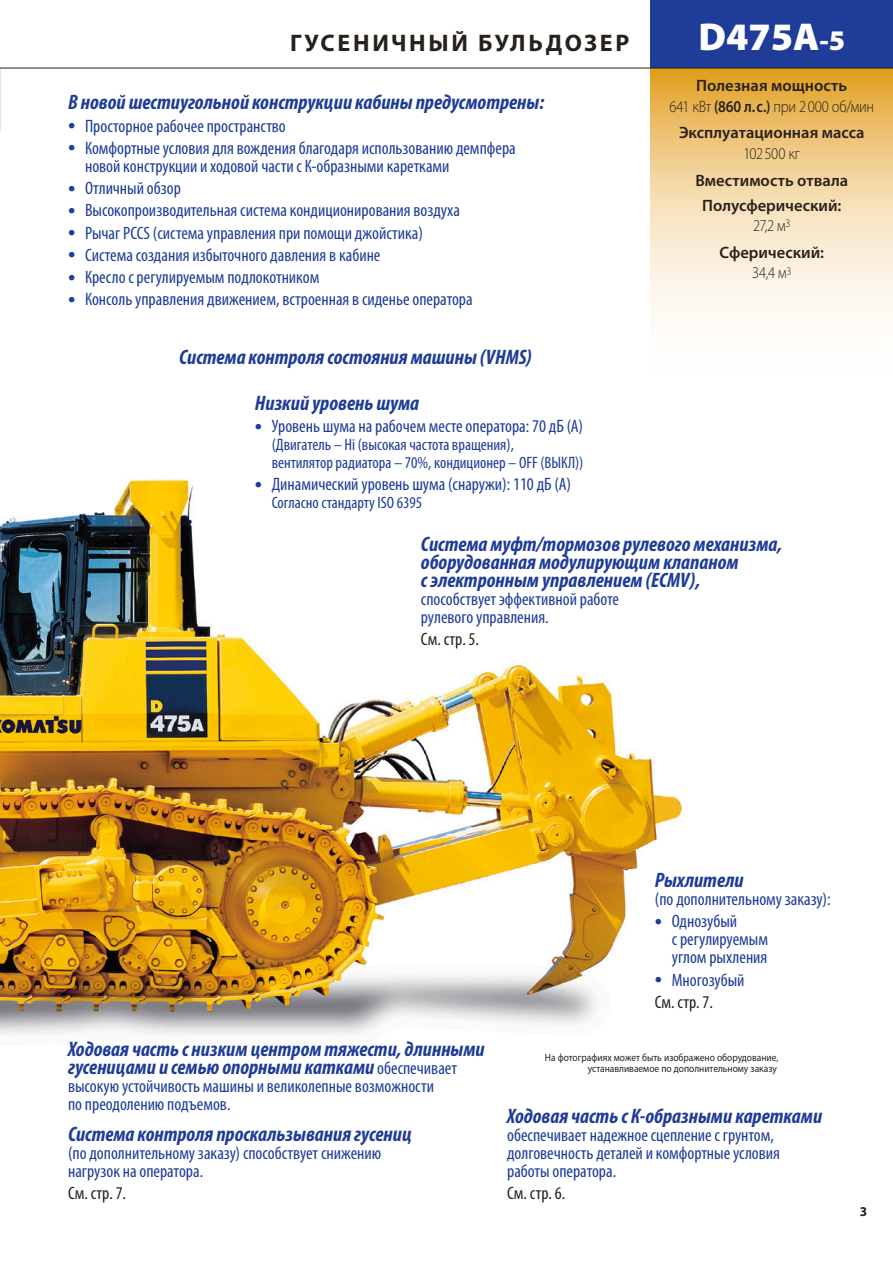
<style>
.page{position:relative;width:893px;height:1263px;background:#fff}
.page>*{position:absolute;margin:0;border:0;box-sizing:border-box;transform-origin:0 0}
.t1{font:900 39px "Myriad Pro";color:#fff}
.t2{font:700 24px "Myriad Pro";letter-spacing:.11em;color:#27211b}
.t3{font:italic 700 condensed 21px/18px "Myriad Pro";color:#1e3c98}
.t4{font:condensed 18px/18px "Myriad Pro";color:#1e3c98}
.t5{font:condensed 18px "Myriad Pro";color:#27211b}
.t6{font:600 16.5px/20.5px "Myriad Pro";color:#27211b;text-align:center}
.t7{font:condensed 16.5px/18px "Myriad Pro";color:#1e3c98}
.t8{font:300 16.5px "Myriad Pro";letter-spacing:-.01em;color:#27211b;scale:.88 1}
.t9{font:700 13.5px "Myriad Pro";color:#27211b}
.t10{font:10.5px/10.5px "Myriad Pro";color:#27211b;text-align:right;scale:.9 1}
.s1{font-size:28.5px}
.s2{font-weight:300}
.s3{font-weight:400;font-style:normal;font-size:18px}
.s4{color:#27211b}
</style>
<div class="page">
<svg style="left:651px;top:69px;width:242px;height:251px;background:#f3d6a2"></svg>
<div style="left:651px;top:0;width:242px;height:68px;background:#1e3c98"></div>
<hr style="left:0;top:68px;width:893px;height:1px;background:#27211b">
<svg style="left:0;top:68px;width:1px;height:63px"></svg>
<img style="left:0;top:478px;width:683px;height:559px">
<h2 class="t2" style="left:290px;top:29px;width:341px">ГУСЕНИЧНЫЙ БУЛЬДОЗЕР</h2>
<h1 class="t1" style="left:698px;top:11px;width:148px">D475A<span class="s1">-5</span></h1>
<p class="t3" style="left:68px;top:93px;width:478px">В новой шестиугольной конструкции кабины предусмотрены:</p>
<p class="t4" style="left:68px;top:116px;width:219px"><span class="s1">•</span> Просторное рабочее пространство</p>
<p class="t4" style="left:85px;top:139px;width:432px;text-indent:-17px"><span class="s1">•</span> Комфортные условия для вождения благодаря использованию демпфера новой конструкции и ходовой части с К-образными каретками</p>
<p class="t4" style="left:68px;top:179px;width:114px"><span class="s1">•</span> Отличный обзор</p>
<p class="t4" style="left:68px;top:201px;width:393px"><span class="s1">•</span> Высокопроизводительная система кондиционирования воздуха</p>
<p class="t4" style="left:68px;top:223px;width:356px"><span class="s1">•</span> Рычаг PCCS (система управления при помощи джойстика)</p>
<p class="t4" style="left:68px;top:246px;width:314px"><span class="s1">•</span> Система создания избыточного давления в кабине</p>
<p class="t4" style="left:68px;top:268px;width:253px"><span class="s1">•</span> Кресло с регулируемым подлокотником</p>
<p class="t4" style="left:68px;top:290px;width:406px"><span class="s1">•</span> Консоль управления движением, встроенная в сиденье оператора</p>
<p class="t3" style="left:179px;top:347px;width:354px">Система контроля состояния машины (VHMS)</p>
<p class="t3" style="left:255px;top:393px;width:166px">Низкий уровень шума</p>
<p class="t4" style="left:255px;top:417px;width:330px"><span class="s1">•</span> Уровень шума на рабочем месте оператора: 70 дБ (A)</p>
<p class="t7" style="left:272px;top:435px;width:313px">(Двигатель – Hi (высокая частота вращения),<br>вентилятор радиатора – 70%, кондиционер – OFF (ВЫКЛ))</p>
<p class="t4" style="left:255px;top:475px;width:318px"><span class="s1">•</span> Динамический уровень шума (снаружи): 110 дБ (A)</p>
<p class="t7" style="left:272px;top:494px;width:152px">Согласно стандарту ISO 6395</p>
<p class="t6" style="left:669px;top:75px;width:206px">Полезная мощность<br><span class="s2">641 кВт</span> (860 л.с.) <span class="s2">при 2000 об/мин</span></p>
<p class="t6" style="left:679px;top:123px;width:187px">Эксплуатационная масса</p>
<p class="t8" style="left:743px;top:143px;width:66px">102500 кг</p>
<p class="t6" style="left:695px;top:168px;width:154px;line-height:24.8px">Вместимость отвала<br>Полусферический:</p>
<p class="t6" style="left:720px;top:212px;width:106px;line-height:26.8px"><span class="s2">27,2 м</span><sup>3<br></sup>Сферический:</p>
<p class="t8" style="left:752px;top:263px;width:46px">34,4 м<sup>3</sup></p>
<p class="t3" style="left:421px;top:534px;width:363px">Система муфт/тормозов рулевого механизма, оборудованная модулирующим клапаном<br>с электронным управлением (ECMV),</p>
<p class="t4" style="left:421px;top:589px;width:200px">способствует эффективной работе рулевого управления.</p>
<p class="t5" style="left:421px;top:628px;width:60px">См. стр. 5.</p>
<p class="t3" style="left:68px;top:1039px;width:418px">Ходовая часть с низким центром тяжести, длинными гусеницами и семью опорными катками <span class="s3">обеспечивает</span></p>
<p class="t4" style="left:68px;top:1077px;width:367px">высокую устойчивость машины и великолепные возможности по преодолению подъемов.</p>
<p class="t3" style="left:68px;top:1124px;width:345px">Система контроля проскальзывания гусениц</p>
<p class="t4" style="left:68px;top:1144px;width:315px">(по дополнительному заказу) способствует снижению нагрузок на оператора.</p>
<p class="t5" style="left:68px;top:1182px;width:60px">См. стр. 7.</p>
<p class="t3" style="left:655px;top:871px;width:90px">Рыхлители</p>
<p class="t4" style="left:655px;top:890px;width:177px">(по дополнительному заказу):</p>
<p class="t4" style="left:672px;top:912px;width:98px;text-indent:-17px"><span class="s1">•</span> Однозубый<br>с регулируемым углом рыхления</p>
<p class="t4" style="left:655px;top:968px;width:91px;line-height:22.2px"><span class="s1">•</span> Многозубый<br><span class="s4">См. стр. 7.</span></p>
<p class="t10" style="left:545px;top:1052px;width:261px">На фотографиях может быть изображено оборудование, устанавливаемое по дополнительному заказу</p>
<p class="t3" style="left:507px;top:1106px;width:317px">Ходовая часть с К-образными каретками</p>
<p class="t4" style="left:507px;top:1126px;width:274px">обеспечивает надежное сцепление с грунтом, долговечность деталей и комфортные условия работы оператора.</p>
<p class="t5" style="left:507px;top:1182px;width:60px">См. стр. 6.</p>
<p class="t9" style="left:860px;top:1203px;width:9px">3</p>
</div>
